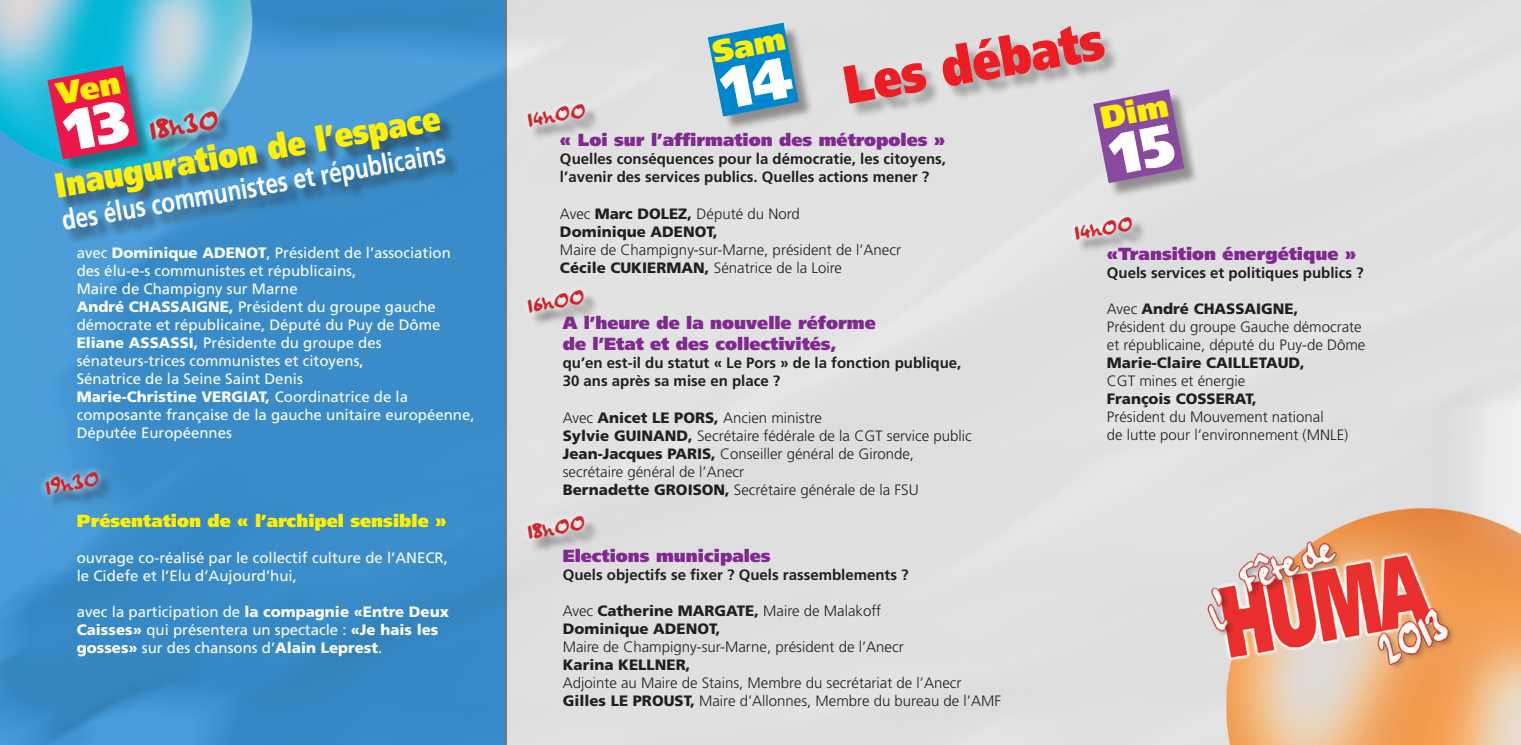
<style>
.page{position:relative;width:1521px;height:745px;background:#fff}
.page>*{position:absolute;margin:0;border:0;box-sizing:border-box;transform-origin:0 0}
.t1{font:900 53.5px "Frutiger";color:#ee1d23;scale:.83 1}
.t2{font:900 34.62px "Frutiger";color:#fff101;scale:.83 1}
.t3{font:32.12px "Handwriting Plain";color:#d1232a}
.t4{font:700 28px "Frutiger";color:#fff;scale:.8 1}
.t5{font:24.75px "Handwriting Plain";color:#d1232a}
.t6{font:900 17.5px/21px "Frutiger";color:#802990}
.t7{font:900 17.5px "Frutiger";color:#fff101}
.t8{font:300 15px/18px "Frutiger";color:#231f20}
.t9{font:15px/18px "Frutiger";color:#fff}
.t10{font:700 15px/18px "Frutiger";color:#231f20}
.t11{font:900 15px "Frutiger";color:#231f20}
.s1{font-weight:900}
.s2{font-weight:300}
</style>
<div class="page">
<svg style="left:0;top:0;width:505px;height:744px;background:#3b8ec9"></svg>
<div style="left:505px;top:0;width:1015px;height:744px;background:#e0e0e0"></div>
<div style="left:845px;top:28px;width:274px;height:90px;background:#231f20;opacity:.31"></div>
<div style="left:710px;top:25px;width:104px;height:107px;background:#231f20;opacity:.43"></div>
<svg style="left:528px;top:105px;width:67px;height:31px"></svg>
<svg style="left:1074px;top:218px;width:67px;height:31px"></svg>
<div style="left:530px;top:292px;width:68px;height:35px;background:#231f20;opacity:.52"></div>
<svg style="left:528px;top:291px;width:65px;height:31px"></svg>
<div style="left:530px;top:518px;width:69px;height:35px;background:#231f20;opacity:.52"></div>
<svg style="left:529px;top:518px;width:65px;height:30px"></svg>
<div style="left:1095px;top:91px;width:104px;height:107px;background:#231f20;opacity:.43"></div>
<img style="left:1226px;top:470px;width:294px;height:274px">
<img style="left:0;top:0;width:274px;height:195px">
<div style="left:57px;top:115px;width:398px;height:97px;background:#231f20;opacity:.52"></div>
<div style="left:65px;top:149px;width:396px;height:95px;background:#231f20;opacity:.52"></div>
<div style="left:48px;top:474px;width:66px;height:35px;background:#231f20;opacity:.52"></div>
<svg style="left:36px;top:460px;width:72px;height:43px;background:#599ecf"></svg>
<img style="left:1207px;top:527px;width:264px;height:160px">
<svg style="left:707px;top:23px;width:91px;height:93px;background:#3396c9"></svg>
<svg style="left:1093px;top:89px;width:91px;height:94px"></svg>
<svg style="left:47px;top:65px;width:181px;height:94px;background:#917ca0"></svg>
<p class="t3" style="left:146px;top:107px;width:71px;rotate:-10deg">18h30</p>
<p class="t2" style="left:52px;top:165px;width:472px;rotate:-10deg">Inauguration de l’espace</p>
<p class="t4" style="left:59px;top:204px;width:488px;rotate:-10deg">des élus communistes et républicains</p>
<p class="t9" style="left:77px;top:243px;width:375px">avec <span class="s1">Dominique ADENOT</span>, Président de l’association des élu-e-s communistes et républicains,<br>Maire de Champigny sur Marne</p>
<p class="t9" style="left:77px;top:297px;width:365px"><span class="s1">André CHASSAIGNE,</span> Président du groupe gauche démocrate et républicaine, Député du Puy de Dôme</p>
<p class="t9" style="left:77px;top:333px;width:306px"><span class="s1">Eliane ASSASSI,</span> Présidente du groupe des sénateurs-trices communistes et citoyens,<br>Sénatrice de la Seine Saint Denis</p>
<p class="t9" style="left:77px;top:387px;width:399px"><span class="s1">Marie-Christine VERGIAT,</span> Coordinatrice de la composante française de la gauche unitaire européenne,<br>Députée Européennes</p>
<p class="t5" style="left:43px;top:469px;width:55px;rotate:-10deg">19h30</p>
<p class="t7" style="left:77px;top:510px;width:371px">Présentation de « l’archipel sensible »</p>
<p class="t9" style="left:77px;top:548px;width:372px">ouvrage co-réalisé par le collectif culture de l’ANECR,</p>
<p class="t9" style="left:77px;top:566px;width:222px">le Cidefe et l’Elu d’Aujourd’hui,</p>
<p class="t9" style="left:77px;top:602px;width:373px">avec la participation de <span class="s1">la compagnie «Entre Deux<br>Caisses»</span> qui présentera un spectacle : <span class="s1">«Je hais les gosses»</span> sur des chansons d’<span class="s1">Alain Leprest</span>.</p>
<p class="t1" style="left:838px;top:53px;width:319px;rotate:-10deg">Les débats</p>
<p class="t6" style="left:560px;top:129px;width:387px">« Loi sur l’affirmation des métropoles »</p>
<p class="t10" style="left:560px;top:150px;width:387px">Quelles conséquences pour la démocratie, les citoyens, l’avenir des services publics. Quelles actions mener ?</p>
<p class="t8" style="left:560px;top:204px;width:241px">Avec <span class="s1">Marc DOLEZ,</span> Député du Nord</p>
<p class="t8" style="left:560px;top:222px;width:342px"><span class="s1">Dominique ADENOT,<br></span>Maire de Champigny-sur-Marne, président de l’Anecr</p>
<p class="t8" style="left:560px;top:258px;width:283px"><span class="s1">Cécile CUKIERMAN,</span> Sénatrice de la Loire</p>
<p class="t5" style="left:524px;top:102px;width:60px;rotate:-10deg">14h00</p>
<p class="t5" style="left:1071px;top:215px;width:60px;rotate:-10deg">14h00</p>
<p class="t6" style="left:1106px;top:242px;width:251px">«Transition énergétique »</p>
<p class="t10" style="left:1106px;top:263px;width:258px">Quels services et politiques publics ?</p>
<p class="t11" style="left:1106px;top:299px;width:193px"><span class="s2">Avec</span> André CHASSAIGNE,</p>
<p class="t8" style="left:1106px;top:317px;width:256px">Président du groupe Gauche démocrate</p>
<p class="t8" style="left:1106px;top:335px;width:260px">et républicaine, député du Puy-de Dôme</p>
<p class="t11" style="left:1106px;top:353px;width:199px">Marie-Claire CAILLETAUD,</p>
<p class="t8" style="left:1106px;top:371px;width:140px">CGT mines et énergie</p>
<p class="t11" style="left:1106px;top:389px;width:151px">François COSSERAT,</p>
<p class="t8" style="left:1106px;top:407px;width:218px">Président du Mouvement national</p>
<p class="t8" style="left:1106px;top:425px;width:243px">de lutte pour l’environnement (MNLE)</p>
<p class="t5" style="left:524px;top:288px;width:59px;rotate:-10deg">16h00</p>
<p class="t6" style="left:562px;top:312px;width:314px">A l’heure de la nouvelle réforme de l’Etat et des collectivités,</p>
<p class="t10" style="left:562px;top:354px;width:400px">qu’en est-il du statut « Le Pors » de la fonction publique,<br>30 ans après sa mise en place ?</p>
<p class="t8" style="left:562px;top:408px;width:261px">Avec <span class="s1">Anicet LE PORS,</span> Ancien ministre</p>
<p class="t8" style="left:562px;top:426px;width:410px"><span class="s1">Sylvie GUINAND,</span> Secrétaire fédérale de la CGT service public</p>
<p class="t8" style="left:562px;top:444px;width:353px"><span class="s1">Jean-Jacques PARIS,</span> Conseiller général de Gironde,</p>
<p class="t8" style="left:562px;top:462px;width:183px">secrétaire général de l’Anecr</p>
<p class="t8" style="left:562px;top:480px;width:357px"><span class="s1">Bernadette GROISON,</span> Secrétaire générale de la FSU</p>
<p class="t5" style="left:524px;top:514px;width:59px;rotate:-10deg">18h00</p>
<p class="t6" style="left:562px;top:545px;width:209px">Elections municipales</p>
<p class="t10" style="left:562px;top:565px;width:347px">Quels objectifs se fixer ? Quels rassemblements ?</p>
<p class="t8" style="left:562px;top:601px;width:320px">Avec <span class="s1">Catherine MARGATE,</span> Maire de Malakoff</p>
<p class="t11" style="left:562px;top:619px;width:159px">Dominique ADENOT,</p>
<p class="t8" style="left:562px;top:637px;width:342px">Maire de Champigny-sur-Marne, président de l’Anecr</p>
<p class="t11" style="left:562px;top:655px;width:129px">Karina KELLNER,</p>
<p class="t8" style="left:562px;top:673px;width:400px">Adjointe au Maire de Stains, Membre du secrétariat de l’Anecr</p>
<p class="t8" style="left:562px;top:691px;width:440px"><span class="s1">Gilles LE PROUST,</span> Maire d’Allonnes, Membre du bureau de l’AMF</p>
</div>
